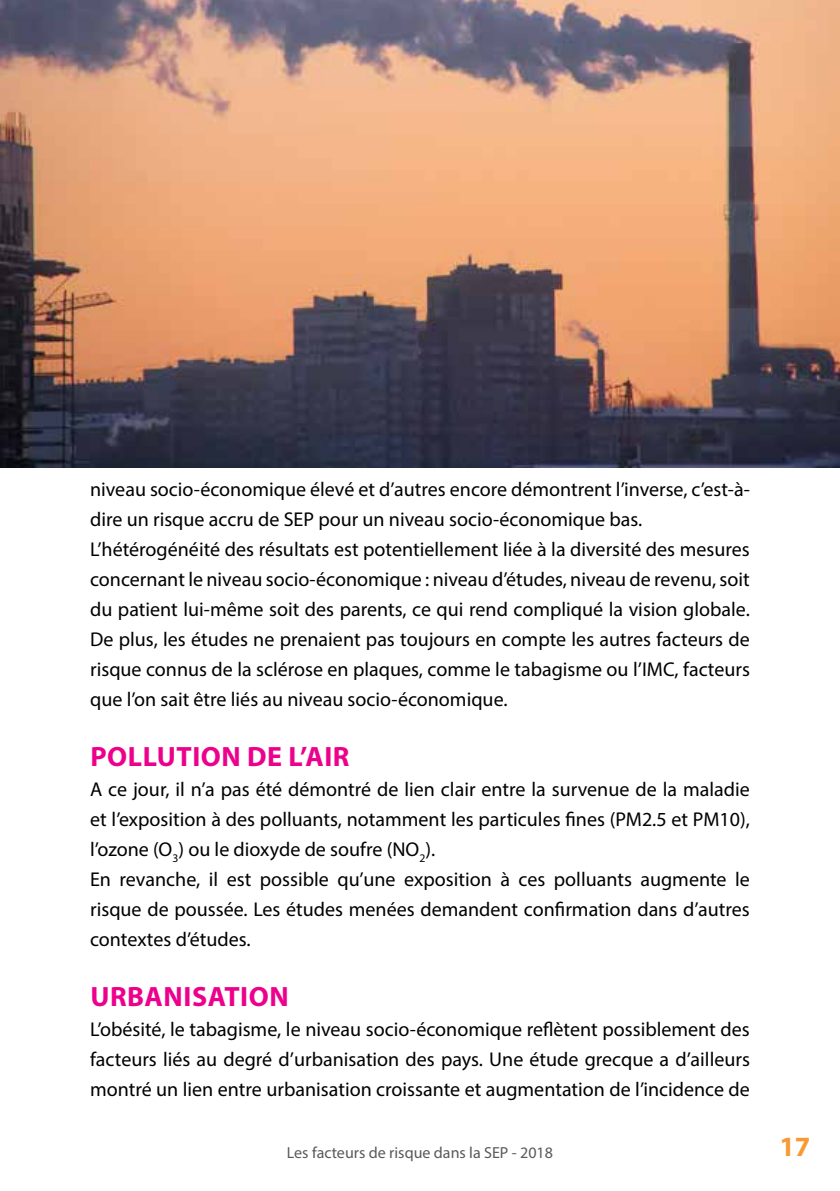
<style>
.page{position:relative;width:840px;height:1191px;background:#fff}
.page>*{position:absolute;margin:0;border:0;box-sizing:border-box;transform-origin:0 0}
.t1{font:700 28px "Myriad Pro";letter-spacing:.02em;color:#ec008c}
.t2{font:700 28px "Myriad Pro";color:#f89a34}
.t3{font:20px/30px "Myriad Pro";color:#000}
.t4{font:16px "Myriad Pro";color:#58595b}
</style>
<div class="page">
<img style="left:0;top:0;width:839px;height:468px">
<p class="t3" style="left:90px;top:473px;width:661px">niveau socio-économique élevé et d’autres encore démontrent l’inverse, c’est-à&shy;dire un risque accru de SEP pour un niveau socio-économique bas.<br>L’hétérogénéité des résultats est potentiellement liée à la diversité des mesures concernant le niveau socio-économique : niveau d’études, niveau de revenu, soit du patient lui-même soit des parents, ce qui rend compliqué la vision globale.<br>De plus, les études ne prenaient pas toujours en compte les autres facteurs de risque connus de la sclérose en plaques, comme le tabagisme ou l’IMC, facteurs que l’on sait être liés au niveau socio-économique.</p>
<h1 class="t1" style="left:90px;top:738px;width:260px">POLLUTION DE L’AIR</h1>
<p class="t3" style="left:90px;top:773px;width:661px">A ce jour, il n’a pas été démontré de lien clair entre la survenue de la maladie et l’exposition à des polluants, notamment les particules fines (PM2.5 et PM10), l’ozone (O<sub>3</sub>) ou le dioxyde de soufre (NO<sub>2</sub>).<br>En revanche, il est possible qu’une exposition à ces polluants augmente le risque de poussée. Les études menées demandent confirmation dans d’autres contextes d’études.</p>
<h1 class="t1" style="left:90px;top:978px;width:200px">URBANISATION</h1>
<p class="t3" style="left:90px;top:1013px;width:661px;text-align:justify">L’obésité, le tabagisme, le niveau socio-économique reflètent possiblement des facteurs liés au degré d’urbanisation des pays. Une étude grecque a d’ailleurs montré un lien entre urbanisation croissante et augmentation de l’incidence de</p>
<p class="t4" style="left:287px;top:1143px;width:267px">Les facteurs de risque dans la SEP - 2018</p>
<h1 class="t2" style="left:779px;top:1128px;width:33px">17</h1>
</div>
